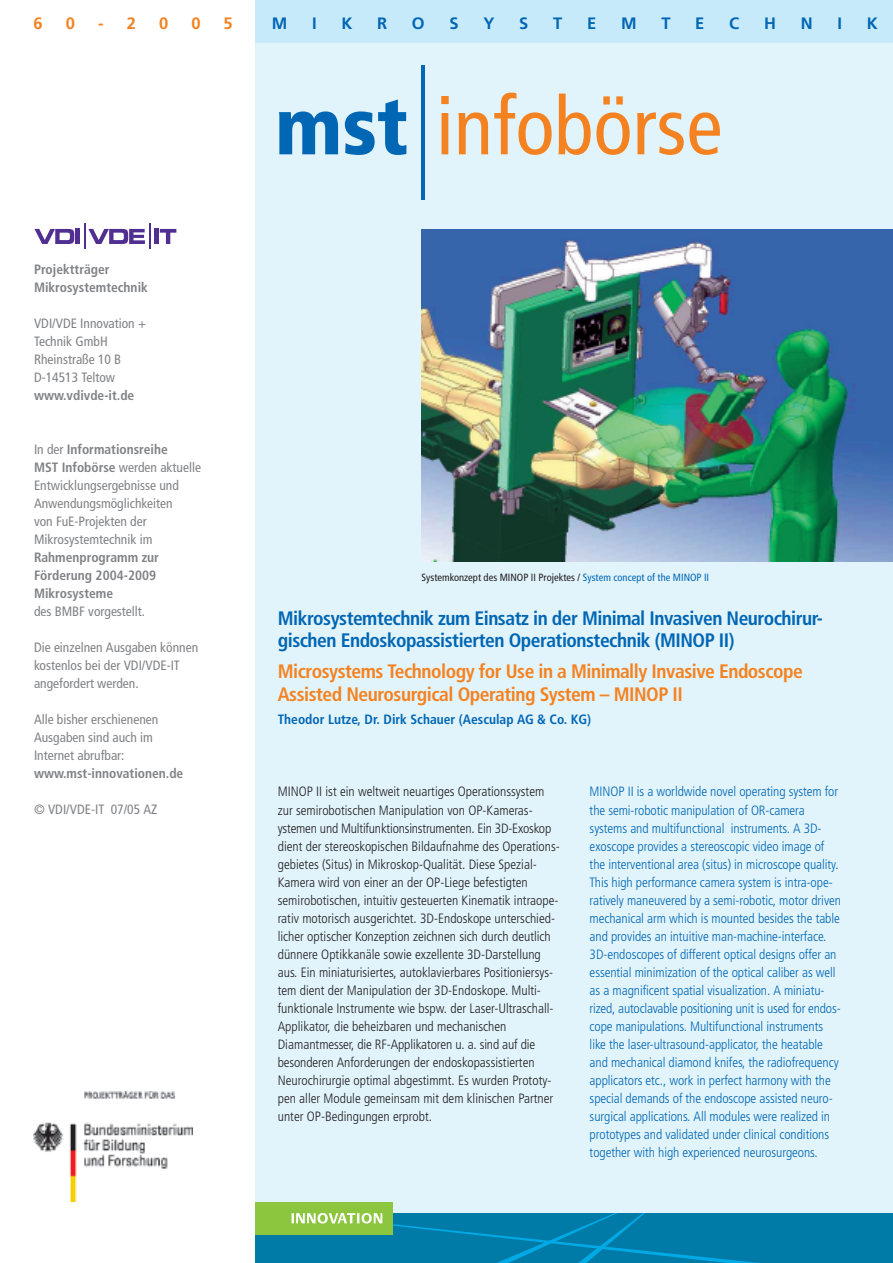
<style>
.page{position:relative;width:893px;height:1263px;background:#fff}
.page>*{position:absolute;margin:0;border:0;box-sizing:border-box;transform-origin:0 0}
.t1{font:700 condensed 19.5px/22.5px "Frutiger LT";letter-spacing:-.025em;color:#0166b3}
.t2{font:700 condensed 19.5px/22.5px "Frutiger LT";letter-spacing:-.025em;color:#f58220}
.t3{font:700 16.5px "Frutiger LT";color:#0166b3}
.t4{font:700 16.5px "Frutiger LT";color:#f58220}
.t5{font:300 condensed 13.5px/18px "Frutiger LT";letter-spacing:-.005em;color:#0166b3}
.t6{font:300 condensed 13.5px/18px "Frutiger LT";color:#231f20}
.t7{font:condensed 13.5px/18px "Frutiger LT";color:#808285}
.t8{font:700 condensed 13.5px/18px "Frutiger LT";color:#808285}
.t9{font:700 condensed 13.5px "Frutiger LT";color:#0166b3}
.t10{font:condensed 10.5px "Frutiger LT";color:#231f20}
.s1{font-weight:700}
.s2{color:#0166b3}
</style>
<div class="page">
<div style="left:255px;top:0;width:638px;height:1263px;background:#e1f4fc"></div>
<div style="left:255px;top:0;width:638px;height:43px;background:#c6eafa"></div>
<img style="left:422px;top:230px;width:471px;height:331px">
<img style="left:33px;top:1092px;width:160px;height:110px">
<svg style="left:34px;top:229px;width:40px;height:15px"></svg>
<div style="left:75px;top:229px;width:5px;height:15px;background:#502e92"></div>
<hr style="left:155px;top:229px;width:4px;height:15px;background:#502e92">
<svg style="left:160px;top:229px;width:16px;height:15px"></svg>
<svg style="left:84px;top:224px;width:66px;height:25px"></svg>
<svg style="left:279px;top:111px;width:59px;height:43px"></svg>
<svg style="left:345px;top:99px;width:61px;height:56px"></svg>
<svg style="left:441px;top:96px;width:8px;height:58px"></svg>
<svg style="left:459px;top:112px;width:29px;height:42px"></svg>
<svg style="left:494px;top:93px;width:58px;height:62px"></svg>
<svg style="left:559px;top:94px;width:71px;height:61px"></svg>
<svg style="left:637px;top:112px;width:83px;height:43px"></svg>
<hr style="left:421px;top:66px;width:4px;height:134px;background:#0166b3">
<div style="left:255px;top:1202px;width:138px;height:33px;background:#8bc63e"></div>
<svg style="left:255px;top:1213px;width:638px;height:50px;background:#0e85a2"></svg>
<p class="t4" style="left:34px;top:16px;width:11px">6</p>
<p class="t4" style="left:66px;top:16px;width:11px">0</p>
<p class="t4" style="left:98px;top:16px;width:39px">- 2</p>
<p class="t4" style="left:159px;top:16px;width:11px">0</p>
<p class="t4" style="left:191px;top:16px;width:11px">0</p>
<p class="t4" style="left:224px;top:16px;width:11px">5</p>
<p class="t3" style="left:272px;top:16px;width:17px">M</p>
<p class="t3" style="left:312px;top:16px;width:6px">I</p>
<p class="t3" style="left:341px;top:16px;width:13px">K</p>
<p class="t3" style="left:377px;top:16px;width:12px">R</p>
<p class="t3" style="left:412px;top:16px;width:14px">O</p>
<p class="t3" style="left:450px;top:16px;width:11px">S</p>
<p class="t3" style="left:483px;top:16px;width:13px">Y</p>
<p class="t3" style="left:519px;top:16px;width:11px">S</p>
<p class="t3" style="left:553px;top:16px;width:11px">T</p>
<p class="t3" style="left:587px;top:16px;width:11px">E</p>
<p class="t3" style="left:621px;top:16px;width:17px">M</p>
<p class="t3" style="left:661px;top:16px;width:11px">T</p>
<p class="t3" style="left:695px;top:16px;width:11px">E</p>
<p class="t3" style="left:729px;top:16px;width:12px">C</p>
<p class="t3" style="left:764px;top:16px;width:13px">H</p>
<p class="t3" style="left:801px;top:16px;width:13px">N</p>
<p class="t3" style="left:837px;top:16px;width:6px">I</p>
<p class="t3" style="left:867px;top:16px;width:13px">K</p>
<p class="t8" style="left:34px;top:262px;width:115px">Projektträger<br>Mikrosystemtechnik</p>
<p class="t7" style="left:34px;top:316px;width:114px">VDI/VDE Innovation +<br>Technik GmbH<br>Rheinstraße 10 B<br>D-14513 Teltow</p>
<p class="t8" style="left:34px;top:388px;width:102px">www.vdivde-it.de</p>
<p class="t7" style="left:34px;top:442px;width:169px">In der <span class="s1">Informationsreihe<br>MST Infobörse</span> werden aktuelle<br>Entwicklungsergebnisse und<br>Anwendungsmöglichkeiten<br>von FuE-Projekten der<br>Mikrosystemtechnik im</p>
<p class="t8" style="left:34px;top:550px;width:127px">Rahmenprogramm zur<br>Förderung 2004-2009<br>Mikrosysteme</p>
<p class="t7" style="left:34px;top:604px;width:113px">des BMBF vorgestellt.</p>
<p class="t7" style="left:34px;top:640px;width:166px">Die einzelnen Ausgaben können kostenlos bei der VDI/VDE-IT angefordert werden.</p>
<p class="t7" style="left:34px;top:712px;width:126px">Alle bisher erschienenen<br>Ausgaben sind auch im<br>Internet abrufbar:</p>
<p class="t8" style="left:34px;top:766px;width:151px">www.mst-innovationen.de</p>
<p class="t7" style="left:34px;top:802px;width:125px">© VDI/VDE-IT 07/05 AZ</p>
<p class="t10" style="left:422px;top:573px;width:289px">Systemkonzept des MINOP II Projektes / <span class="s2">System concept of the MINOP II</span></p>
<h1 class="t1" style="left:278px;top:608px;width:547px">Mikrosystemtechnik zum Einsatz in der Minimal Invasiven Neurochirur&shy;gischen Endoskopassistierten Operationstechnik (MINOP II)</h1>
<h1 class="t2" style="left:278px;top:662px;width:527px">Microsystems Technology for Use in a Minimally Invasive Endoscope<br>Assisted Neurosurgical Operating System – MINOP II</h1>
<p class="t9" style="left:278px;top:714px;width:315px">Theodor Lutze, Dr. Dirk Schauer (Aesculap AG &amp; Co. KG)</p>
<p class="t6" style="left:278px;top:784px;width:283px">MINOP II ist ein weltweit neuartiges Operationssystem zur semirobotischen Manipulation von OP-Kameras&shy;ystemen und Multifunktionsinstrumenten. Ein 3D-Exoskop dient der stereoskopischen Bildaufnahme des Operations&shy;gebietes (Situs) in Mikroskop-Qualität. Diese Spezial-Kamera wird von einer an der OP-Liege befestigten semirobotischen, intuitiv gesteuerten Kinematik intraope&shy;rativ motorisch ausgerichtet. 3D-Endoskope unterschied&shy;licher optischer Konzeption zeichnen sich durch deutlich dünnere Optikkanäle sowie exzellente 3D-Darstellung aus. Ein miniaturisiertes, autoklavierbares Positioniersys&shy;tem dient der Manipulation der 3D-Endoskope. Multi&shy;funktionale Instrumente wie bspw. der Laser-Ultraschall-Applikator, die beheizbaren und mechanischen Diamantmesser, die RF-Applikatoren u. a. sind auf die besonderen Anforderungen der endoskopassistierten Neurochirurgie optimal abgestimmt. Es wurden Prototy&shy;pen aller Module gemeinsam mit dem klinischen Partner unter OP-Bedingungen erprobt.</p>
<p class="t5" style="left:590px;top:784px;width:253px">MINOP II is a worldwide novel operating system for the semi-robotic manipulation of OR-camera systems and multifunctional instruments. A 3D&shy;exoscope provides a stereoscopic video image of the interventional area (situs) in microscope quality.<br>This high performance camera system is intra-ope&shy;ratively maneuvered by a semi-robotic, motor driven mechanical arm which is mounted besides the table and provides an intuitive man-machine-interface.<br>3D-endoscopes of different optical designs offer an essential minimization of the optical caliber as well as a magnificent spatial visualization. A miniatu&shy;rized, autoclavable positioning unit is used for endos&shy;cope manipulations. Multifunctional instruments like the laser-ultrasound-applicator, the heatable and mechanical diamond knifes, the radiofrequency applicators etc., work in perfect harmony with the special demands of the endoscope assisted neuro&shy;surgical applications. All modules were realized in prototypes and validated under clinical conditions together with high experienced neurosurgeons.</p>
</div>
